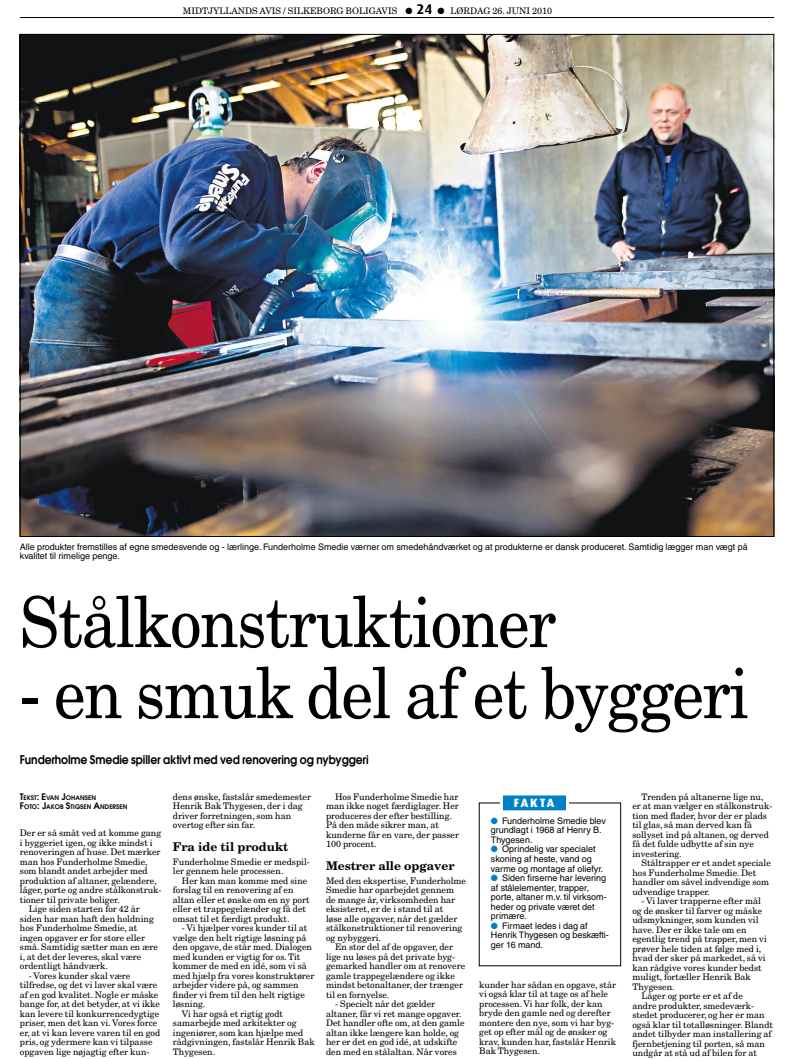
<style>
.page{position:relative;width:794px;height:1059px;background:#fff}
.page>*{position:absolute;margin:0;border:0;box-sizing:border-box;transform-origin:0 0}
.t1{font:70px "New Century Schlbk";color:#000;scale:.9 1}
.t2{font:600 12px "Avant Garde";letter-spacing:-.01em;color:#000;scale:.9 1}
.t3{font:700 12px "New Century Schlbk";color:#000}
.t4{font:800 12px "Dax";letter-spacing:.135em;color:#fff}
.t5{font:9px/9.5px "New Century Schlbk";color:#000}
.t6{font:9px/9.5px "Helvetica LT Std";color:#000}
.t7{font:600 6.3px/9.5px "Avant Garde";color:#000}
.s1{font-family:"Dax";font-weight:700;font-size:14px}
.s2{font-size:9px}
.s3{color:#0081c6}
</style>
<div class="page">
<hr style="left:20px;top:17px;width:754px;height:1px;background:#000">
<img style="left:22px;top:36px;width:750px;height:499px">
<div style="left:479px;top:802px;width:142px;height:164px;border:1px solid #000"></div>
<div style="left:501px;top:794px;width:66px;height:18px;background:#0081c6"></div>
<div style="left:500px;top:792px;width:69px;height:21px;border:3px solid #fff"></div>
<p class="t5" style="left:183px;top:6px;width:371px">Midtjyllands Avis / Silkeborg Boligavis ● <span class="s1">24</span> ● lørdag 26. Juni 2010</p>
<p class="t6" style="left:20px;top:542px;width:729px">Alle produkter fremstilles af egne smedesvende og - lærlinge. Funderholme Smedie værner om smedehåndværket og at produkterne er dansk produceret. Samtidig lægger man vægt på kvalitet til rimelige penge.</p>
<h1 class="t1" style="left:20px;top:579px;width:597px">Stålkonstruktioner</h1>
<h1 class="t1" style="left:20px;top:650px;width:812px">- en smuk del af et byggeri</h1>
<h2 class="t2" style="left:20px;top:752px;width:389px">Funderholme Smedie spiller aktivt med ved renovering og nybyggeri</h2>
<p class="t7" style="left:20px;top:792px;width:109px"><span class="s2">T</span>EKST<span class="s2">: E</span>VAN <span class="s2">J</span>OHANSEN<br><span class="s2">F</span>OTO<span class="s2">: J</span>AKOB <span class="s2">S</span>TIGSEN <span class="s2">A</span>NDERSEN</p>
<p class="t5" style="left:20px;top:828px;width:143px">Der er så småt ved at komme gang</p>
<p class="t5" style="left:20px;top:837px;width:134px">i byggeriet igen, og ikke mindst i</p>
<p class="t5" style="left:20px;top:847px;width:142px">renoveringen af huse. Det mærker</p>
<p class="t5" style="left:20px;top:856px;width:129px">man hos Funderholme Smedie,</p>
<p class="t5" style="left:20px;top:866px;width:129px">som blandt andet arbejder med</p>
<p class="t5" style="left:20px;top:875px;width:138px">produktion af altaner, gelændere,</p>
<p class="t5" style="left:20px;top:885px;width:143px">låger, porte og andre stålkonstruk-</p>
<p class="t5" style="left:20px;top:894px;width:101px">tioner til private boliger.</p>
<p class="t5" style="left:29px;top:904px;width:112px">Lige siden starten for 42 år</p>
<p class="t5" style="left:20px;top:913px;width:136px">siden har man haft den holdning</p>
<p class="t5" style="left:20px;top:923px;width:119px">hos Funderholme Smedie, at</p>
<p class="t5" style="left:20px;top:932px;width:127px">ingen opgaver er for store eller</p>
<p class="t5" style="left:20px;top:942px;width:140px">små. Samtidig sætter man en ære</p>
<p class="t5" style="left:20px;top:951px;width:123px">i, at det der leveres, skal være</p>
<p class="t5" style="left:20px;top:961px;width:90px">ordentligt håndværk.</p>
<p class="t5" style="left:20px;top:970px;width:142px;text-indent:9px">- Vores kunder skal være tilfredse, og det vi laver skal være af en god kvalitet. Nogle er måske bange for, at det betyder, at vi ikke kan levere til konkurrencedygtige priser, men det kan vi. Vores force er, at vi kan levere varen til en god pris, og ydermere kan vi tilpasse opgaven lige nøjagtig efter kun-</p>
<p class="t5" style="left:173px;top:791px;width:140px">dens ønske, fastslår smedemester<br>Henrik Bak Thygesen, der i dag driver forretningen, som han overtog efter sin far.</p>
<h2 class="t3" style="left:173px;top:838px;width:117px">Fra ide til produkt</h2>
<p class="t5" style="left:173px;top:856px;width:138px">Funderholme Smedie er medspil&shy;ler gennem hele processen.</p>
<p class="t5" style="left:173px;top:875px;width:138px;text-indent:9px">Her kan man komme med sine forslag til en renovering af en altan eller et ønske om en ny port eller et trappegelænder og få det omsat til et færdigt produkt.</p>
<p class="t5" style="left:182px;top:923px;width:127px">- Vi hjælper vores kunder til at</p>
<p class="t5" style="left:173px;top:932px;width:135px">vælge den helt rigtige løsning på</p>
<p class="t5" style="left:173px;top:942px;width:141px">den opgave, de står med. Dialogen</p>
<p class="t5" style="left:173px;top:951px;width:129px">med kunden er vigtig for os. Tit</p>
<p class="t5" style="left:173px;top:961px;width:135px">kommer de med en idé, som vi så</p>
<p class="t5" style="left:173px;top:970px;width:143px">med hjælp fra vores konstruktører</p>
<p class="t5" style="left:173px;top:980px;width:127px">arbejder videre på, og sammen</p>
<p class="t5" style="left:173px;top:989px;width:133px">finder vi frem til den helt rigtige</p>
<p class="t5" style="left:173px;top:999px;width:34px">løsning.</p>
<p class="t5" style="left:182px;top:1008px;width:102px">Vi har også et rigtig godt</p>
<p class="t5" style="left:173px;top:1018px;width:125px">samarbejde med arkitekter og</p>
<p class="t5" style="left:173px;top:1027px;width:132px">ingeniører, som kan hjælpe med</p>
<p class="t5" style="left:173px;top:1037px;width:143px">rådgivningen, fastslår Henrik Bak</p>
<p class="t5" style="left:173px;top:1046px;width:44px">Thygesen.</p>
<p class="t5" style="left:326px;top:791px;width:134px;text-indent:9px">Hos Funderholme Smedie har man ikke noget færdiglager. Her produceres der efter bestilling.<br>På den måde sikrer man, at kunderne får en vare, der passer<br>100 procent.</p>
<h2 class="t3" style="left:326px;top:857px;width:130px">Mestrer alle opgaver</h2>
<p class="t5" style="left:326px;top:875px;width:141px">Med den ekspertise, Funderholme<br>Smedie har oparbejdet gennem<br>de mange år, virksomheden har eksisteret, er de i stand til at<br>løse alle opgaver, når det gælder stålkonstruktioner til renovering og nybyggeri.</p>
<p class="t5" style="left:326px;top:942px;width:141px;text-indent:9px">En stor del af de opgaver, der lige nu løses på det private byg&shy;gemarked handler om at renovere gamle trappegelændere og ikke mindst betonaltaner, der trænger til en fornyelse.</p>
<p class="t5" style="left:326px;top:999px;width:140px;text-indent:9px">- Specielt når det gælder altaner, får vi ret mange opgaver.<br>Det handler ofte om, at den gamle altan ikke længere kan holde, og her er det en god idé, at udskifte den med en stålaltan. Når vores</p>
<h2 class="t4" style="left:514px;top:795px;width:42px">FAKTA</h2>
<p class="t6" style="left:491px;top:816px;width:116px"><span class="s3">●</span> Funderholme Smedie blev grundlagt i 1968 af Henry B.<br>Thygesen.</p>
<p class="t6" style="left:491px;top:844px;width:114px"><span class="s3">●</span> Oprindelig var specialet skoning af heste, vand og varme og montage af oliefyr.</p>
<p class="t6" style="left:491px;top:873px;width:117px"><span class="s3">●</span> Siden firserne har levering af stålelementer, trapper, porte, altaner m.v. til virksom&shy;heder og private været det primære.</p>
<p class="t6" style="left:491px;top:920px;width:119px"><span class="s3">●</span> Firmaet ledes i dag af<br>Henrik Thygesen og beskæfti&shy;ger 16 mand.</p>
<p class="t5" style="left:479px;top:979px;width:138px">kunder har sådan en opgave, står vi også klar til at tage os af hele processen. Vi har folk, der kan bryde den gamle ned og derefter montere den nye, som vi har byg&shy;get op efter mål og de ønsker og krav, kunden har, fastslår Henrik<br>Bak Thygesen.</p>
<p class="t5" style="left:632px;top:791px;width:141px;text-indent:9px">Trenden på altanerne lige nu, er at man vælger en stålkonstruk&shy;tion med flader, hvor der er plads til glas, så man derved kan få sollyset ind på altanen, og derved få det fulde udbytte af sin nye investering.</p>
<p class="t5" style="left:632px;top:858px;width:140px;text-indent:9px">Ståltrapper er et andet speciale hos Funderholme Smedie. Det handler om såvel indvendige som udvendige trapper.</p>
<p class="t5" style="left:641px;top:896px;width:121px">- Vi laver trapperne efter mål</p>
<p class="t5" style="left:632px;top:906px;width:131px">og de ønsker til farver og måske</p>
<p class="t5" style="left:632px;top:915px;width:128px">udsmykninger, som kunden vil</p>
<p class="t5" style="left:632px;top:925px;width:116px">have. Der er ikke tale om en</p>
<p class="t5" style="left:632px;top:934px;width:136px">egentlig trend på trapper, men vi</p>
<p class="t5" style="left:632px;top:944px;width:130px">prøver hele tiden at følge med i,</p>
<p class="t5" style="left:632px;top:953px;width:135px">hvad der sker på markedet, så vi</p>
<p class="t5" style="left:632px;top:963px;width:131px">kan rådgive vores kunder bedst</p>
<p class="t5" style="left:632px;top:972px;width:120px">muligt, fortæller Henrik Bak</p>
<p class="t5" style="left:632px;top:982px;width:44px">Thygesen.</p>
<p class="t5" style="left:641px;top:991px;width:103px">Låger og porte er et af de</p>
<p class="t5" style="left:632px;top:1001px;width:123px">andre produkter, smedeværk-</p>
<p class="t5" style="left:632px;top:1010px;width:134px">stedet producerer, og her er man</p>
<p class="t5" style="left:632px;top:1020px;width:142px">også klar til totalløsninger. Blandt</p>
<p class="t5" style="left:632px;top:1029px;width:141px">andet tilbyder man installering af</p>
<p class="t5" style="left:632px;top:1039px;width:134px">fjernbetjening til porten, så man</p>
<p class="t5" style="left:632px;top:1048px;width:126px">undgår at stå ud af bilen for at</p>
</div>
